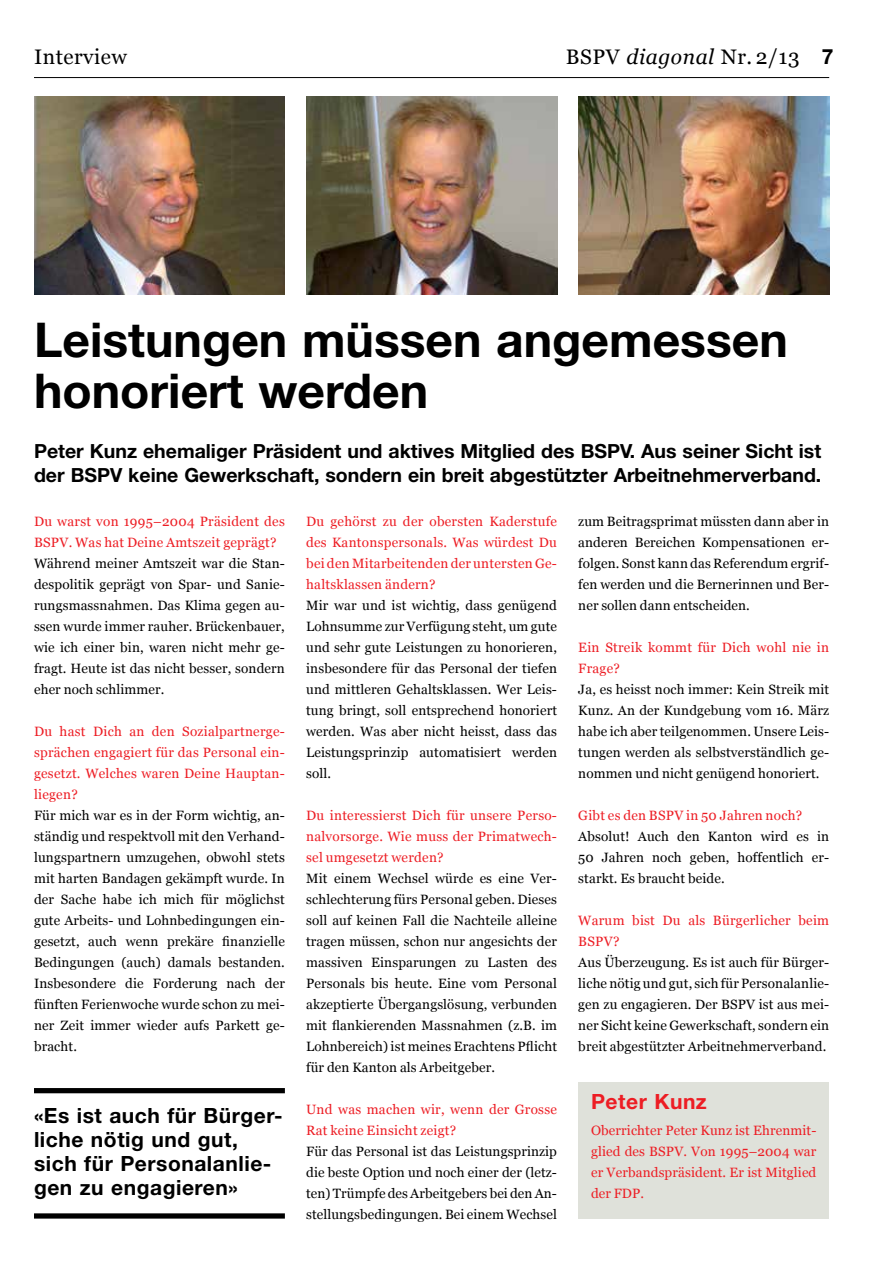
<style>
.page{position:relative;width:893px;height:1263px;background:#fff}
.page>*{position:absolute;margin:0;border:0;box-sizing:border-box;transform-origin:0 0}
.t1{font:700 48px/51px "Helvetica Neue";color:#000}
.t2{font:700 21px/24px "Helvetica Neue";letter-spacing:.025em;color:#000}
.t3{font:21px "Georgia";letter-spacing:.025em;color:#000}
.t4{font:700 21px "Helvetica Neue";letter-spacing:.025em;color:#ed1d24}
.t5{font:700 19.5px/24px "Helvetica Neue";color:#000}
.t6{font:13.5px/21px "Georgia";letter-spacing:.01em;color:#000;text-align:justify}
.t7{font:13.5px/21px "Georgia";letter-spacing:.02em;color:#ed1d24}
.s1{font-style:italic}
.s2{font-family:"Helvetica Neue";font-weight:700}
</style>
<div class="page">
<hr style="left:34px;top:77px;width:795px;height:1px;background:#000">
<div style="left:34px;top:1088px;width:251px;height:5px;background:#000"></div>
<div style="left:34px;top:1213px;width:251px;height:5px;background:#000"></div>
<div style="left:578px;top:1083px;width:251px;height:136px;background:#dfe1da"></div>
<img style="left:34px;top:96px;width:251px;height:199px">
<img style="left:306px;top:96px;width:251px;height:199px">
<img style="left:578px;top:96px;width:251px;height:199px">
<h2 class="t3" style="left:34px;top:45px;width:95px">Interview</h2>
<h2 class="t3" style="left:566px;top:45px;width:269px">BSPV <span class="s1">diagonal</span> Nr. 2/13 <span class="s2">7</span></h2>
<h1 class="t1" style="left:34px;top:314px;width:755px">Leistungen müssen angemessen honoriert werden</h1>
<h3 class="t5" style="left:34px;top:438px;width:789px">Peter Kunz ehemaliger Präsident und aktives Mitglied des BSPV. Aus seiner Sicht ist der BSPV keine Gewerkschaft, sondern ein breit abgestützter Arbeitnehmerverband.</h3>
<p class="t7" style="left:34px;top:511px;width:252px">Du warst von 1995–2004 Präsident des<br>BSPV. Was hat Deine Amtszeit geprägt?</p>
<p class="t6" style="left:34px;top:553px;width:252px">Während meiner Amtszeit war die Stan&shy;despolitik geprägt von Spar- und Sanie&shy;rungsmassnahmen. Das Klima gegen au&shy;ssen wurde immer rauher. Brückenbauer, wie ich einer bin, waren nicht mehr ge&shy;fragt. Heute ist das nicht besser, sondern eher noch schlimmer.</p>
<p class="t7" style="left:34px;top:721px;width:252px;text-align:justify">Du hast Dich an den Sozialpartnerge&shy;sprächen engagiert für das Personal ein&shy;gesetzt. Welches waren Deine Hauptan&shy;liegen?</p>
<p class="t6" style="left:34px;top:805px;width:252px">Für mich war es in der Form wichtig, an&shy;ständig und respektvoll mit den Verhand&shy;lungspartnern umzugehen, obwohl stets mit harten Bandagen gekämpft wurde. In der Sache habe ich mich für möglichst gute Arbeits- und Lohnbedingungen ein&shy;gesetzt, auch wenn prekäre finanzielle Bedingungen (auch) damals bestanden.<br>Insbesondere die Forderung nach der fünften Ferienwoche wurde schon zu mei&shy;ner Zeit immer wieder aufs Parkett ge&shy;bracht.</p>
<p class="t7" style="left:306px;top:511px;width:252px;text-align:justify">Du gehörst zu der obersten Kaderstufe des Kantonspersonals. Was würdest Du bei den Mitarbeitenden der untersten Ge&shy;haltsklassen ändern?</p>
<p class="t6" style="left:306px;top:595px;width:252px">Mir war und ist wichtig, dass genügend Lohnsumme zur Verfügung steht, um gute und sehr gute Leistungen zu honorieren, insbesondere für das Personal der tiefen und mittleren Gehaltsklassen. Wer Leis&shy;tung bringt, soll entsprechend honoriert werden. Was aber nicht heisst, dass das Leistungsprinzip automatisiert werden soll.</p>
<p class="t7" style="left:306px;top:805px;width:252px;text-align:justify">Du interessierst Dich für unsere Perso&shy;nalvorsorge. Wie muss der Primatwech&shy;sel umgesetzt werden?</p>
<p class="t6" style="left:306px;top:868px;width:252px">Mit einem Wechsel würde es eine Ver&shy;schlechterung fürs Personal geben. Dieses soll auf keinen Fall die Nachteile alleine tragen müssen, schon nur angesichts der massiven Einsparungen zu Lasten des Personals bis heute. Eine vom Personal akzeptierte Übergangslösung, verbunden mit flankierenden Massnahmen (z.B. im Lohnbereich) ist meines Erachtens Pflicht für den Kanton als Arbeitgeber.</p>
<p class="t7" style="left:306px;top:1099px;width:252px">Und was machen wir, wenn der Grosse<br>Rat keine Einsicht zeigt?</p>
<p class="t6" style="left:306px;top:1141px;width:252px">Für das Personal ist das Leistungsprinzip die beste Option und noch einer der (letz&shy;ten) Trümpfe des Arbeitgebers bei den An&shy;stellungsbedingungen. Bei einem Wechsel</p>
<p class="t6" style="left:578px;top:511px;width:252px">zum Beitragsprimat müssten dann aber in anderen Bereichen Kompensationen er&shy;folgen. Sonst kann das Referendum ergrif&shy;fen werden und die Bernerinnen und Ber&shy;ner sollen dann entscheiden.</p>
<p class="t7" style="left:578px;top:637px;width:252px">Ein Streik kommt für Dich wohl nie in<br>Frage?</p>
<p class="t6" style="left:578px;top:679px;width:252px">Ja, es heisst noch immer: Kein Streik mit Kunz. An der Kundgebung vom 16. März habe ich aber teilgenommen. Unsere Leis&shy;tungen werden als selbstverständlich ge&shy;nommen und nicht genügend honoriert.</p>
<p class="t7" style="left:578px;top:805px;width:226px">Gibt es den BSPV in 50 Jahren noch?</p>
<p class="t6" style="left:578px;top:826px;width:252px">Absolut! Auch den Kanton wird es in 50 Jahren noch geben, hoffentlich er&shy;starkt. Es braucht beide.</p>
<p class="t7" style="left:578px;top:910px;width:252px">Warum bist Du als Bürgerlicher beim<br>BSPV?</p>
<p class="t6" style="left:578px;top:952px;width:252px">Aus Überzeugung. Es ist auch für Bürger&shy;liche nötig und gut, sich für Personalanlie&shy;gen zu engagieren. Der BSPV ist aus mei&shy;ner Sicht keine Gewerkschaft, sondern ein breit abgestützter Arbeitnehmerverband.</p>
<h2 class="t4" style="left:591px;top:1089px;width:117px">Peter Kunz</h2>
<p class="t7" style="left:591px;top:1120px;width:227px;text-align:justify">Oberrichter Peter Kunz ist Ehrenmit&shy;glied des BSPV. Von 1995–2004 war er Verbandspräsident. Er ist Mitglied der FDP.</p>
<h2 class="t2" style="left:34px;top:1103px;width:250px">«Es ist auch für Bürger&shy;liche nötig und gut, sich für Personalanlie&shy;gen zu engagieren»</h2>
</div>
